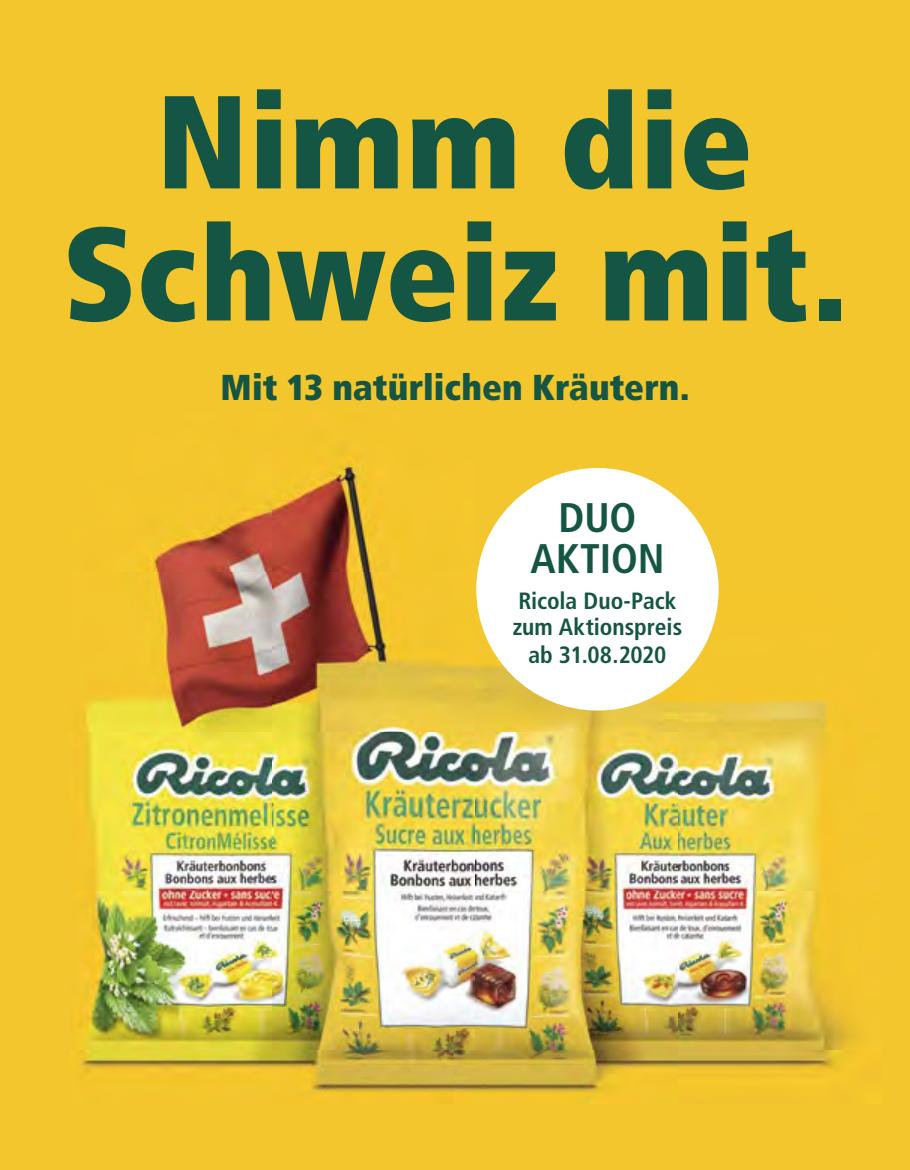
<style>
.page{position:relative;width:910px;height:1170px;background:#fff}
.page>*{position:absolute;margin:0;border:0;box-sizing:border-box;transform-origin:0 0}
.t1{font:900 condensed 132px/132px "Frutiger LT Std";letter-spacing:.01em;color:#155544;text-align:center}
.t2{font:700 condensed 41.25px/41.2px "Frutiger LT Std";letter-spacing:-.005em;color:#155544;text-align:center}
.t3{font:900 condensed 36px "Frutiger LT Std";color:#155544}
.t4{font:700 condensed 23.55px/27px "Frutiger LT Std";letter-spacing:-.005em;color:#155544;text-align:center}
</style>
<div class="page">
<div style="left:0;top:0;width:910px;height:1169px;background:#f3c62d"></div>
<img style="left:70px;top:454px;width:785px;height:649px">
<div style="left:476px;top:468px;width:243px;height:242px;background:#fff;border-radius:50%"></div>
<h1 class="t1" style="left:63px;top:75px;width:785px">Nimm die<br>Schweiz mit.</h1>
<h3 class="t3" style="left:221px;top:365px;width:470px">Mit 13 natürlichen Kräutern.</h3>
<h2 class="t2" style="left:530px;top:497px;width:136px">DUO<br>AKTION</h2>
<p class="t4" style="left:513px;top:587px;width:171px">Ricola Duo-Pack zum Aktionspreis ab 31.08.2020</p>
</div>
